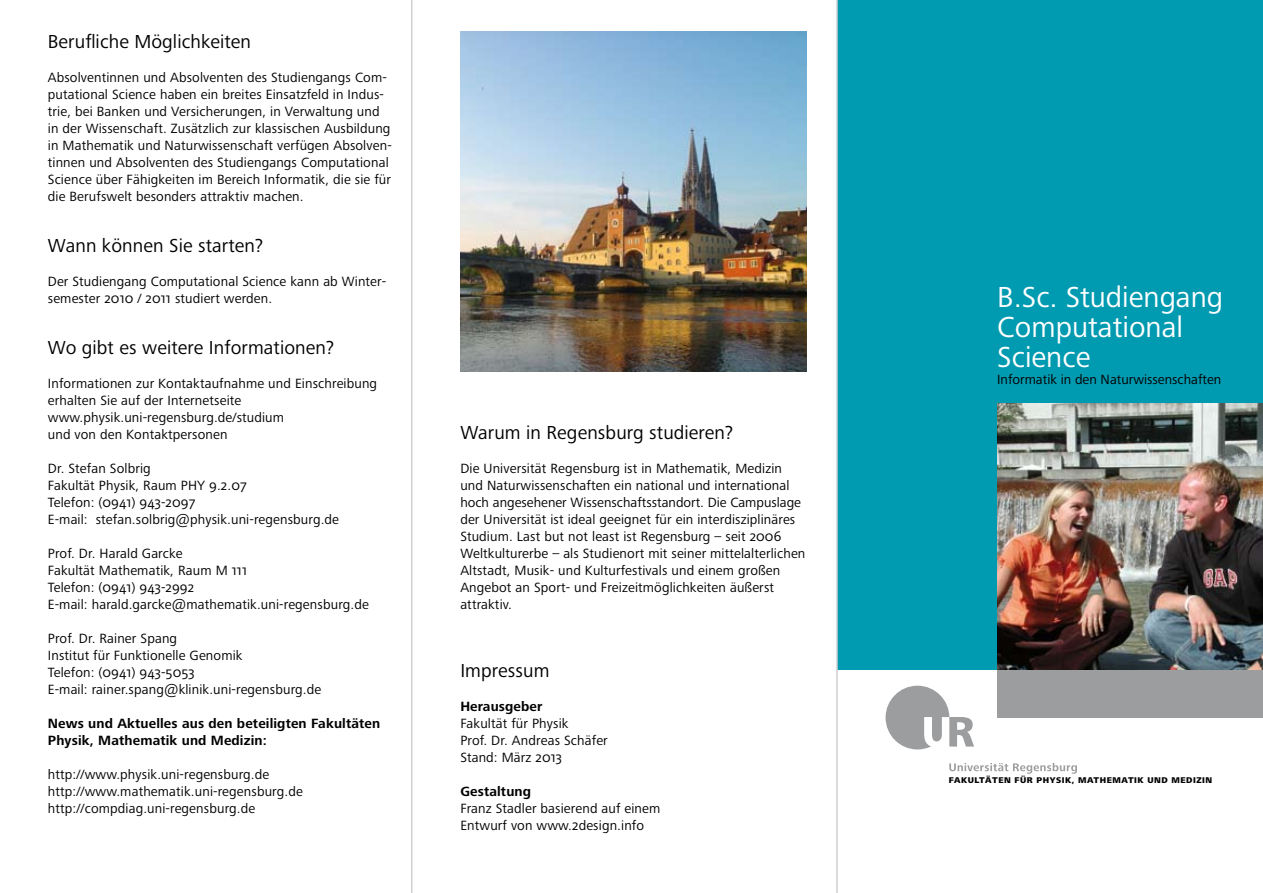
<style>
.page{position:relative;width:1263px;height:893px;background:#fff}
.page>*{position:absolute;margin:0;border:0;box-sizing:border-box;transform-origin:0 0}
.t1{font:30px/30px "Frutiger Next LTW1 G";color:#fff}
.t2{font:19.5px "Frutiger Next LTW1 G";letter-spacing:.005em;color:#000}
.t3{font:13.8px/17px "Frutiger Next LTW1 G";letter-spacing:.01em;color:#000}
.t4{font:700 13.8px/17px "Frutiger Next LTW1 G";letter-spacing:.01em;color:#000}
.t5{font:800 8.7px "Frutiger Next LTW1 G";letter-spacing:.06em;color:#000}
</style>
<div class="page">
<div style="left:997px;top:670px;width:266px;height:48px;background:#9c9d9f"></div>
<div style="left:838px;top:0;width:425px;height:670px;background:#009ab1"></div>
<svg style="left:949px;top:763px;width:128px;height:11px"></svg>
<div style="left:885px;top:686px;width:64px;height:63px;background:#9c9d9f;border-radius:50%"></div>
<svg style="left:924px;top:717px;width:50px;height:30px"></svg>
<img style="left:461px;top:32px;width:346px;height:339px">
<img style="left:997px;top:404px;width:266px;height:265px">
<hr style="left:836px;top:0;width:2px;height:893px;background:#cfd0d2">
<hr style="left:411px;top:0;width:1px;height:893px;background:#cfd0d2">
<h2 class="t2" style="left:48px;top:30px;width:205px">Berufliche Möglichkeiten</h2>
<p class="t3" style="left:48px;top:69px;width:345px">Absolventinnen und Absolventen des Studiengangs Com&shy;putational Science haben ein breites Einsatzfeld in Indus&shy;trie, bei Banken und Versicherungen, in Verwaltung und in der Wissenschaft. Zusätzlich zur klassischen Ausbildung in Mathematik und Naturwissenschaft verfügen Absolven&shy;tinnen und Absolventen des Studiengangs Computational Science über Fähigkeiten im Bereich Informatik, die sie für die Berufswelt besonders attraktiv machen.</p>
<h2 class="t2" style="left:48px;top:234px;width:217px">Wann können Sie starten?</h2>
<p class="t3" style="left:48px;top:273px;width:340px">Der Studiengang Computational Science kann ab Winter&shy;semester 2010 / 2011 studiert werden.</p>
<h2 class="t2" style="left:48px;top:336px;width:288px">Wo gibt es weitere Informationen?</h2>
<p class="t3" style="left:48px;top:375px;width:331px">Informationen zur Kontaktaufnahme und Einschreibung erhalten Sie auf der Internetseite www.physik.uni-regensburg.de/studium<br>und von den Kontaktpersonen</p>
<p class="t3" style="left:48px;top:460px;width:293px">Dr. Stefan Solbrig<br>Fakultät Physik, Raum PHY 9.2.07<br>Telefon: (0941) 943-2097<br>E-mail: stefan.solbrig@physik.uni-regensburg.de</p>
<p class="t3" style="left:48px;top:545px;width:323px">Prof. Dr. Harald Garcke<br>Fakultät Mathematik, Raum M 111<br>Telefon: (0941) 943-2992<br>E-mail: harald.garcke@mathematik.uni-regensburg.de</p>
<p class="t3" style="left:48px;top:631px;width:275px">Prof. Dr. Rainer Spang<br>Institut für Funktionelle Genomik<br>Telefon: (0941) 943-5053<br>E-mail: rainer.spang@klinik.uni-regensburg.de</p>
<p class="t4" style="left:48px;top:716px;width:334px">News und Aktuelles aus den beteiligten Fakultäten<br>Physik, Mathematik und Medizin:</p>
<p class="t3" style="left:48px;top:767px;width:256px">http://www.physik.uni-regensburg.de http://www.mathematik.uni-regensburg.de http://compdiag.uni-regensburg.de</p>
<h2 class="t2" style="left:460px;top:421px;width:274px">Warum in Regensburg studieren?</h2>
<p class="t3" style="left:460px;top:460px;width:347px">Die Universität Regensburg ist in Mathematik, Medizin und Naturwissenschaften ein national und international hoch angesehener Wissenschaftsstandort. Die Campuslage der Universität ist ideal geeignet für ein interdisziplinäres Studium. Last but not least ist Regensburg – seit 2006<br>Weltkulturerbe – als Studienort mit seiner mittelalterlichen Altstadt, Musik- und Kulturfestivals und einem großen Angebot an Sport- und Freizeitmöglichkeiten äußerst attraktiv.</p>
<h2 class="t2" style="left:460px;top:659px;width:91px">Impressum</h2>
<p class="t4" style="left:460px;top:698px;width:84px">Herausgeber</p>
<p class="t3" style="left:460px;top:716px;width:149px">Fakultät für Physik<br>Prof. Dr. Andreas Schäfer<br>Stand: März 2013</p>
<p class="t4" style="left:460px;top:784px;width:72px">Gestaltung</p>
<p class="t3" style="left:460px;top:801px;width:202px">Franz Stadler basierend auf einem<br>Entwurf von www.2design.info</p>
<h1 class="t1" style="left:997px;top:283px;width:227px">B.Sc. Studiengang<br>Computational<br>Science</h1>
<p class="t3" style="left:997px;top:371px;width:226px">Informatik in den Naturwissenschaften</p>
<p class="t5" style="left:949px;top:775px;width:265px">FAKULTÄTEN FÜR PHYSIK, MATHEMATIK UND MEDIZIN</p>
</div>
